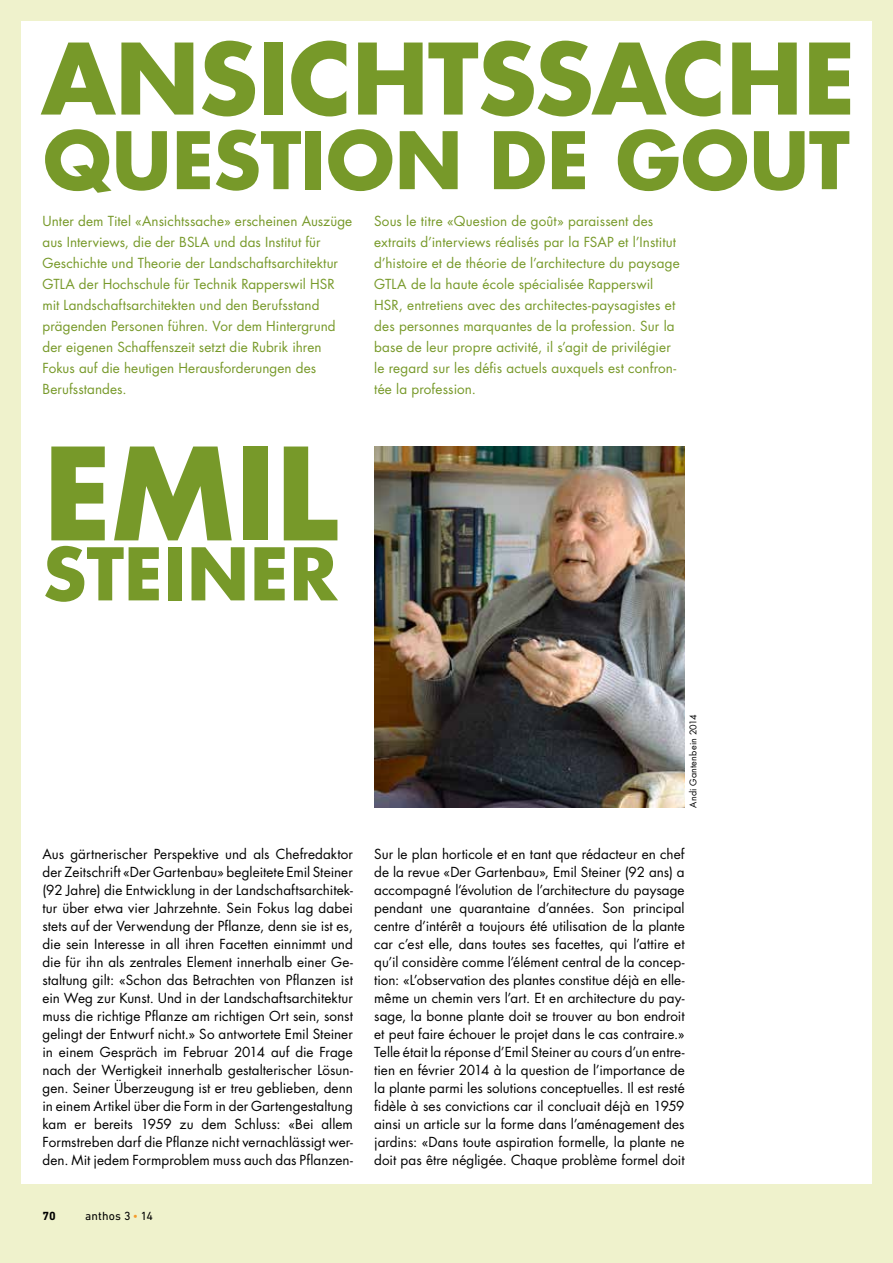
<style>
.page{position:relative;width:893px;height:1263px;background:#eff2cc}
.page>*{position:absolute;margin:0;border:0;box-sizing:border-box;transform-origin:0 0}
.t1{font:700 124.5px "Futura";color:#779929}
.t2{font:700 95.55px "Futura";letter-spacing:-.005em;color:#779929}
.t3{font:700 76.95px "Futura";color:#779929}
.t4{font:700 70.5px "Futura";letter-spacing:.01em;color:#779929}
.t5{font:13.5px/18px "Futura";letter-spacing:.005em;color:#000;text-align:justify}
.t6{font:13.5px/21px "Futura";letter-spacing:.005em;color:#779929}
.t7{font:12px "DIN Next LT Pro";letter-spacing:.01em;color:#000}
.t8{font:700 12px "DIN Next LT Pro";color:#000}
.t9{font:9px "Futura";letter-spacing:.02em;color:#000}
.s1{color:#f59b2b}
</style>
<div class="page">
<div style="left:21px;top:21px;width:851px;height:1163px;background:#fff"></div>
<img style="left:374px;top:446px;width:311px;height:362px">
<h2 class="t2" style="left:41px;top:12px;width:816px">ANSICHTSSACHE</h2>
<h3 class="t3" style="left:43px;top:107px;width:808px">QUESTION DE GOUT</h3>
<p class="t6" style="left:43px;top:210px;width:311px">Unter dem Titel «Ansichtssache» erscheinen Auszüge aus Interviews, die der BSLA und das Institut für Geschichte und Theorie der Landschaftsarchitektur GTLA der Hochschule für Technik Rapperswil HSR mit Landschaftsarchitekten und den Berufsstand prägenden Personen führen. Vor dem Hintergrund der eigenen Schaffenszeit setzt die Rubrik ihren Fokus auf die heutigen Herausforderungen des Berufsstandes.</p>
<p class="t6" style="left:374px;top:210px;width:307px">Sous le titre «Question de goût» paraissent des extraits d’interviews réalisés par la FSAP et l’Institut d’histoire et de théorie de -l’architecture du paysage GTLA de la haute école spécialisée Rapperswil HSR, entretiens avec des architectes-paysagistes et des personnes marquantes de la profession. Sur la base de leur propre activité, il s’agit de privilégier le regard sur les défis actuels auxquels est confron&shy;tée la -profession.</p>
<h1 class="t1" style="left:43px;top:407px;width:296px">EMIL</h1>
<h3 class="t4" style="left:43px;top:525px;width:296px">STEINER</h3>
<p class="t9" style="left:687px;top:808px;width:95px;rotate:-90deg">Andi Gantenbein 2014</p>
<p class="t5" style="left:43px;top:845px;width:312px">Aus gärtnerischer Perspektive und als Chefredaktor der Zeitschrift «Der Gartenbau» begleitete Emil Steiner (92 Jahre) die Entwicklung in der Landschaftsarchitek&shy;tur über etwa vier Jahrzehnte. Sein Fokus lag dabei stets auf der Verwendung der Pflanze, denn sie ist es, die sein Interesse in all ihren Facetten einnimmt und die für ihn als zentrales Element innerhalb einer Ge&shy;staltung gilt: «Schon das Betrachten von Pflanzen ist ein Weg zur Kunst. Und in der Landschaftsarchitektur muss die richtige Pflanze am richtigen Ort sein, sonst gelingt der Entwurf nicht.» So antwortete Emil Steiner in einem Gespräch im Februar 2014 auf die Frage nach der Wertigkeit innerhalb gestalterischer Lösun&shy;gen. Seiner Überzeugung ist er treu geblieben, denn in einem Artikel über die Form in der Gartengestaltung kam er bereits 1959 zu dem Schluss: «Bei allem Formstreben darf die Pflanze nicht vernachlässigt wer&shy;den. Mit jedem Formproblem muss auch das Pflanzen-</p>
<p class="t5" style="left:374px;top:845px;width:312px">Sur le plan horticole et en tant que rédacteur en chef de la revue «Der Gartenbau», Emil Steiner (92 ans) a accompagné l’évolution de l’architecture du paysage pendant une quarantaine d’années. Son principal centre d’intérêt a toujours été utilisation de la plante car c’est elle, dans toutes ses facettes, qui l’attire et qu’il considère comme l’élément central de la concep&shy;tion: «L’observation des plantes constitue déjà en elle&shy;même un chemin vers l’art. Et en architecture du pay&shy;sage, la bonne plante doit se trouver au bon endroit et peut faire échouer le projet dans le cas contraire.» Telle était la réponse d’Emil Steiner au cours d’un entre&shy;tien en février 2014 à la question de l’importance de la plante parmi les solutions conceptuelles. Il est resté fidèle à ses convictions car il concluait déjà en 1959 ainsi un article sur la forme dans l’aménagement des jardins: «Dans toute aspiration formelle, la plante ne doit pas être négligée. Chaque problème formel doit</p>
<p class="t8" style="left:43px;top:1209px;width:15px">70</p>
<p class="t7" style="left:85px;top:1209px;width:69px">anthos 3 <span class="s1">•</span> 14</p>
</div>
